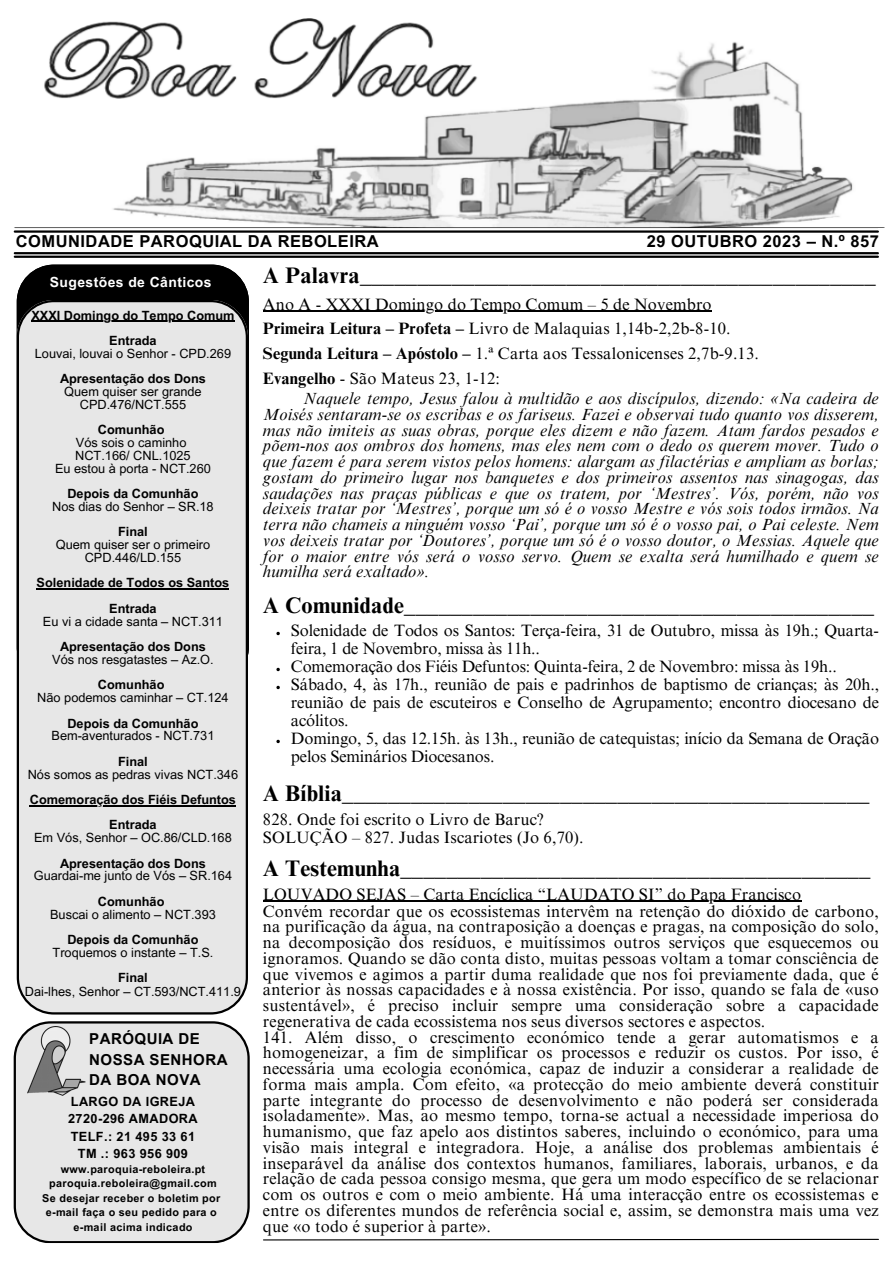
<style>
.page{position:relative;width:893px;height:1264px;background:#fff}
.page>*{position:absolute;margin:0;border:0;box-sizing:border-box;transform-origin:0 0}
.t1{font:700 22.5px "Times NRMT Pro";letter-spacing:.01em;color:#000}
.t2{font:16.5px/15.8px "Times NRMT Pro";letter-spacing:.01em;color:#000;text-align:justify}
.t3{font:italic 16.5px/15.8px "Times NRMT Pro";letter-spacing:.01em;color:#000;text-align:justify}
.t4{font:16.5px/18px "Times NRMT Pro";letter-spacing:-.01em;color:#000}
.t5{font:700 16.5px "Arial MT Pro";letter-spacing:.03em;color:#000}
.t6{font:700 15px "Arial MT Pro";letter-spacing:.03em;color:#000}
.t7{font:700 13.95px "Arial MT Pro";letter-spacing:.03em;color:#fff}
.t8{font:12.75px/12.8px "Arial MT Pro";color:#000;text-align:center}
.t9{font:700 12.75px "Arial MT Pro";color:#000}
.t10{font:700 12.75px "Arial MT Pro";letter-spacing:.03em;color:#000}
.t11{font:700 10.8px "Arial MT Pro";letter-spacing:.03em;color:#000}
.s1{font-weight:700}
</style>
<div class="page">
<div style="left:14px;top:1021px;width:236px;height:221px;background:#e7e7e7"></div>
<svg style="left:17px;top:264px;width:231px;height:36px;background:#131313"></svg>
<div style="left:17px;top:300px;width:231px;height:714px;background:#e7e7e7"></div>
<hr style="left:15px;top:226px;width:862px;height:2px;background:#000">
<hr style="left:15px;top:230px;width:862px;height:3px;background:#000">
<hr style="left:15px;top:252px;width:862px;height:2px;background:#000">
<hr style="left:15px;top:255px;width:862px;height:3px;background:#000">
<img style="left:15px;top:18px;width:862px;height:209px">
<img style="left:28px;top:1026px;width:61px;height:69px">
<hr style="left:263px;top:311px;width:448px;height:1px;background:#000">
<hr style="left:31px;top:321px;width:203px;height:1px;background:#000">
<hr style="left:37px;top:588px;width:192px;height:1px;background:#000">
<hr style="left:30px;top:805px;width:206px;height:1px;background:#000">
<svg style="left:276px;top:632px;width:4px;height:3px"></svg>
<svg style="left:276px;top:667px;width:4px;height:4px"></svg>
<svg style="left:276px;top:685px;width:4px;height:4px"></svg>
<svg style="left:276px;top:739px;width:4px;height:4px"></svg>
<hr style="left:263px;top:900px;width:538px;height:2px;background:#000">
<svg style="left:263px;top:1238px;width:616px;height:2px"></svg>
<p class="t5" style="left:16px;top:235px;width:364px">COMUNIDADE PAROQUIAL DA REBOLEIRA</p>
<p class="t5" style="left:646px;top:235px;width:234px">29 OUTUBRO 2023 – N.º 857</p>
<p class="t7" style="left:50px;top:277px;width:163px">Sugestões de Cânticos</p>
<p class="t9" style="left:31px;top:310px;width:205px">XXXI Domingo do Tempo Comum</p>
<p class="t9" style="left:109px;top:336px;width:49px">Entrada</p>
<p class="t8" style="left:35px;top:348px;width:198px">Louvai, louvai o Senhor - CPD.269</p>
<p class="t9" style="left:60px;top:374px;width:147px">Apresentação dos Dons</p>
<p class="t8" style="left:64px;top:387px;width:139px">Quem quiser ser grande<br>CPD.476/NCT.555</p>
<p class="t9" style="left:98px;top:425px;width:68px">Comunhão</p>
<p class="t8" style="left:76px;top:438px;width:112px">Vós sois o caminho</p>
<p class="t8" style="left:75px;top:450px;width:117px">NCT.166/ CNL.1025</p>
<p class="t8" style="left:55px;top:463px;width:157px">Eu estou à porta - NCT.260</p>
<p class="t9" style="left:67px;top:489px;width:132px">Depois da Comunhão</p>
<p class="t8" style="left:52px;top:501px;width:163px">Nos dias do Senhor – SR.18</p>
<p class="t9" style="left:118px;top:527px;width:31px">Final</p>
<p class="t8" style="left:56px;top:540px;width:156px">Quem quiser ser o primeiro<br>CPD.446/LD.155</p>
<p class="t9" style="left:37px;top:578px;width:194px">Solenidade de Todos os Santos</p>
<p class="t9" style="left:109px;top:603px;width:49px">Entrada</p>
<p class="t8" style="left:43px;top:616px;width:181px">Eu vi a cidade santa – NCT.311</p>
<p class="t9" style="left:60px;top:641px;width:147px">Apresentação dos Dons</p>
<p class="t8" style="left:52px;top:654px;width:163px">Vós nos resgatastes – Az.O.</p>
<p class="t9" style="left:98px;top:680px;width:68px">Comunhão</p>
<p class="t8" style="left:37px;top:692px;width:193px">Não podemos caminhar – CT.124</p>
<p class="t9" style="left:67px;top:718px;width:132px">Depois da Comunhão</p>
<p class="t8" style="left:51px;top:731px;width:164px">Bem-aventurados - NCT.731</p>
<p class="t9" style="left:118px;top:756px;width:31px">Final</p>
<p class="t8" style="left:28px;top:769px;width:212px">Nós somos as pedras vivas NCT.346</p>
<p class="t9" style="left:30px;top:794px;width:207px">Comemoração dos Fiéis Defuntos</p>
<p class="t9" style="left:109px;top:820px;width:49px">Entrada</p>
<p class="t8" style="left:34px;top:833px;width:199px">Em Vós, Senhor – OC.86/CLD.168</p>
<p class="t9" style="left:60px;top:858px;width:147px">Apresentação dos Dons</p>
<p class="t8" style="left:34px;top:871px;width:200px">Guardai-me junto de Vós – SR.164</p>
<p class="t9" style="left:98px;top:896px;width:68px">Comunhão</p>
<p class="t8" style="left:50px;top:909px;width:167px">Buscai o alimento – NCT.393</p>
<p class="t9" style="left:67px;top:934px;width:132px">Depois da Comunhão</p>
<p class="t8" style="left:53px;top:947px;width:162px">Troquemos o instante – T.S.</p>
<p class="t9" style="left:118px;top:973px;width:31px">Final</p>
<p class="t8" style="left:25px;top:986px;width:217px">Dai-lhes, Senhor – CT.593/NCT.411.9</p>
<p class="t6" style="left:89px;top:1033px;width:112px">PARÓQUIA DE</p>
<p class="t6" style="left:89px;top:1053px;width:140px">NOSSA SENHORA</p>
<p class="t6" style="left:89px;top:1073px;width:113px">DA BOA NOVA</p>
<p class="t10" style="left:71px;top:1096px;width:126px">LARGO DA IGREJA</p>
<p class="t10" style="left:68px;top:1114px;width:131px">2720-296 AMADORA</p>
<p class="t10" style="left:71px;top:1131px;width:126px">TELF.: 21 495 33 61</p>
<p class="t10" style="left:78px;top:1148px;width:112px">TM .: 963 956 909</p>
<p class="t11" style="left:61px;top:1165px;width:146px">www.paroquia-reboleira.pt</p>
<p class="t11" style="left:49px;top:1179px;width:169px">paroquia.reboleira@gmail.com</p>
<p class="t11" style="left:42px;top:1194px;width:180px">Se desejar receber o boletim por</p>
<p class="t11" style="left:46px;top:1208px;width:173px">e-mail faça o seu pedido para o</p>
<p class="t11" style="left:73px;top:1222px;width:121px">e-mail acima indicado</p>
<p class="t1" style="left:263px;top:266px;width:614px">A Palavra_____________________________________________</p>
<p class="t2" style="left:263px;top:298px;width:450px">Ano A - XXXI Domingo do Tempo Comum – 5 de Novembro</p>
<p class="t2" style="left:263px;top:323px;width:469px"><span class="s1">Primeira Leitura – Profeta –</span> Livro de Malaquias 1,14b-2,2b-8-10.</p>
<p class="t2" style="left:263px;top:347px;width:497px"><span class="s1">Segunda Leitura – Apóstolo –</span> 1.ª Carta aos Tessalonicenses 2,7b-9.13.</p>
<p class="t2" style="left:263px;top:372px;width:238px"><span class="s1">Evangelho</span> - São Mateus 23, 1-12:</p>
<p class="t3" style="left:263px;top:392px;width:617px;text-indent:41px">Naquele tempo, Jesus falou à multidão e aos discípulos, dizendo: «Na cadeira de Moisés sentaram-se os escribas e os fariseus. Fazei e observai tudo quanto vos disserem, mas não imiteis as suas obras, porque eles dizem e não fazem. Atam fardos pesados e põem-nos aos ombros dos homens, mas eles nem com o dedo os querem mover. Tudo o que fazem é para serem vistos pelos homens: alargam as filactérias e ampliam as borlas; gostam do primeiro lugar nos banquetes e dos primeiros assentos nas sinagogas, das saudações nas praças públicas e que os tratem, por ‘Mestres’. Vós, porém, não vos deixeis tratar por ‘Mestres’, porque um só é o vosso Mestre e vós sois todos irmãos. Na terra não chameis a ninguém vosso ‘Pai’, porque um só é o vosso pai, o Pai celeste. Nem vos deixeis tratar por ‘Doutores’, porque um só é o vosso doutor, o Messias. Aquele que for o maior entre vós será o vosso servo. Quem se exalta será humilhado e quem se humilha será exaltado».</p>
<p class="t1" style="left:263px;top:596px;width:612px">A Comunidade_________________________________________</p>
<p class="t4" style="left:291px;top:623px;width:589px">Solenidade de Todos os Santos: Terça-feira, 31 de Outubro, missa às 19h.; Quarta&shy;feira, 1 de Novembro, missa às 11h..</p>
<p class="t4" style="left:291px;top:659px;width:547px">Comemoração dos Fiéis Defuntos: Quinta-feira, 2 de Novembro: missa às 19h..</p>
<p class="t2" style="left:291px;top:677px;width:589px;line-height:18px">Sábado, 4, às 17h., reunião de pais e padrinhos de baptismo de crianças; às 20h., reunião de pais de escuteiros e Conselho de Agrupamento; encontro diocesano de acólitos.</p>
<p class="t4" style="left:291px;top:731px;width:589px">Domingo, 5, das 12.15h. às 13h., reunião de catequistas; início da Semana de Oração pelos Seminários Diocesanos.</p>
<p class="t1" style="left:263px;top:784px;width:608px">A Bíblia______________________________________________</p>
<p class="t2" style="left:263px;top:813px;width:282px">828. Onde foi escrito o Livro de Baruc?</p>
<p class="t2" style="left:263px;top:831px;width:322px">SOLUÇÃO – 827. Judas Iscariotes (Jo 6,70).</p>
<p class="t1" style="left:263px;top:860px;width:608px">A Testemunha_________________________________________</p>
<p class="t2" style="left:263px;top:888px;width:539px">LOUVADO SEJAS – Carta Encíclica “LAUDATO SI” do Papa Francisco</p>
<p class="t2" style="left:263px;top:905px;width:617px">Convém recordar que os ecossistemas intervêm na retenção do dióxido de carbono, na purificação da água, na contraposição a doenças e pragas, na composição do solo, na decomposição dos resíduos, e muitíssimos outros serviços que esquecemos ou ignoramos. Quando se dão conta disto, muitas pessoas voltam a tomar consciência de que vivemos e agimos a partir duma realidade que nos foi previamente dada, que é anterior às nossas capacidades e à nossa existência. Por isso, quando se fala de «uso sustentável», é preciso incluir sempre uma consideração sobre a capacidade regenerativa de cada ecossistema nos seus diversos sectores e aspectos.</p>
<p class="t2" style="left:263px;top:1031px;width:617px">141. Além disso, o crescimento económico tende a gerar automatismos e a homogeneizar, a fim de simplificar os processos e reduzir os custos. Por isso, é necessária uma ecologia económica, capaz de induzir a considerar a realidade de forma mais ampla. Com efeito, «a protecção do meio ambiente deverá constituir parte integrante do processo de desenvolvimento e não poderá ser considerada isoladamente». Mas, ao mesmo tempo, torna-se actual a necessidade imperiosa do humanismo, que faz apelo aos distintos saberes, incluindo o económico, para uma visão mais integral e integradora. Hoje, a análise dos problemas ambientais é inseparável da análise dos contextos humanos, familiares, laborais, urbanos, e da relação de cada pessoa consigo mesma, que gera um modo específico de se relacionar com os outros e com o meio ambiente. Há uma interacção entre os ecossistemas e entre os diferentes mundos de referência social e, assim, se demonstra mais uma vez que «o todo é superior à parte».</p>
</div>
